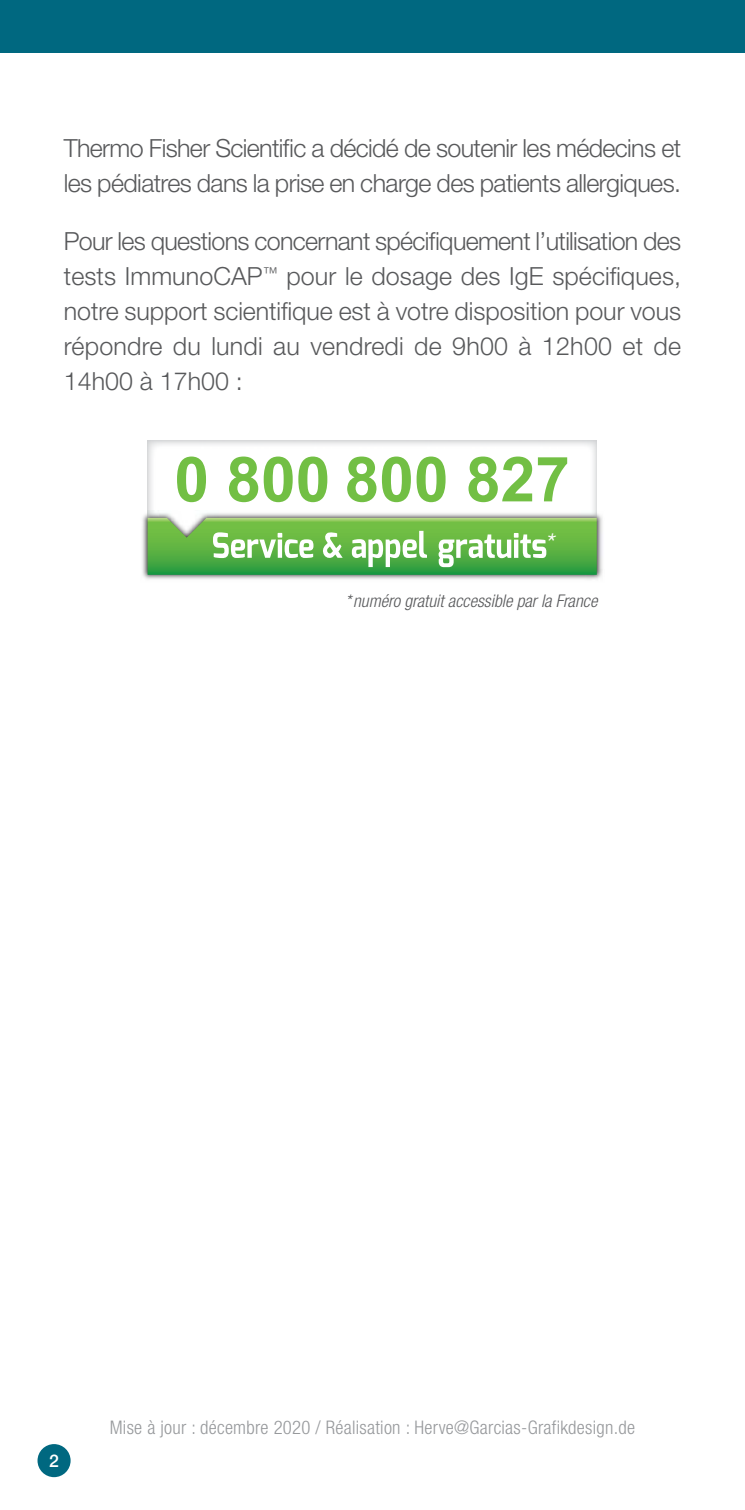
<style>
.page{position:relative;width:745px;height:1510px;background:#fff}
.page>*{position:absolute;margin:0;border:0;box-sizing:border-box;transform-origin:0 0}
.t1{font:700 62.25px "Arial";color:#72bf44}
.t2{font:italic 300 condensed 27.5px "Helvetica Neue LTW1 G";color:#fff}
.t3{font:300 25px/35px "Helvetica Neue LT Std";letter-spacing:-.025em;color:#58595b}
.t4{font:300 condensed 18.75px "Helvetica Neue LT Std";letter-spacing:.015em;color:#97999c}
.t5{font:italic 300 condensed 17.5px "Helvetica Neue LTW1 G";color:#58595b}
.t6{font:500 17.5px "Helvetica Neue LTW1 G";color:#fff}
</style>
<div class="page">
<img style="left:142px;top:510px;width:461px;height:70px">
<svg style="left:147px;top:518px;width:449px;height:57px"></svg>
<div style="left:0;top:0;width:744px;height:52px;background:#006880"></div>
<div style="left:37px;top:1444px;width:34px;height:33px;background:#006880;border-radius:50%"></div>
<p class="t3" style="left:64px;top:134px;width:618px">Thermo Fisher Scientific a décidé de soutenir les médecins et les pédiatres dans la prise en charge des patients allergiques.</p>
<p class="t3" style="left:64px;top:226px;width:618px;text-align:justify">Pour les questions concernant spécifiquement l’utilisation des tests ImmunoCAP<sup>™</sup> pour le dosage des IgE spécifiques, notre support scientifique est à votre disposition pour vous répondre du lundi au vendredi de 9h00 à 12h00 et de 14h00 à 17h00 :</p>
<h1 class="t1" style="left:174px;top:443px;width:397px">0 800 800 827</h1>
<p class="t2" style="left:544px;top:533px;width:11px">*</p>
<p class="t5" style="left:345px;top:595px;width:253px">*numéro gratuit accessible par la France</p>
<p class="t6" style="left:49px;top:1450px;width:11px">2</p>
<p class="t4" style="left:110px;top:1420px;width:526px">Mise à jour : décembre 2020 / Réalisation : Herve@Garcias-Grafikdesign.de</p>
</div>
